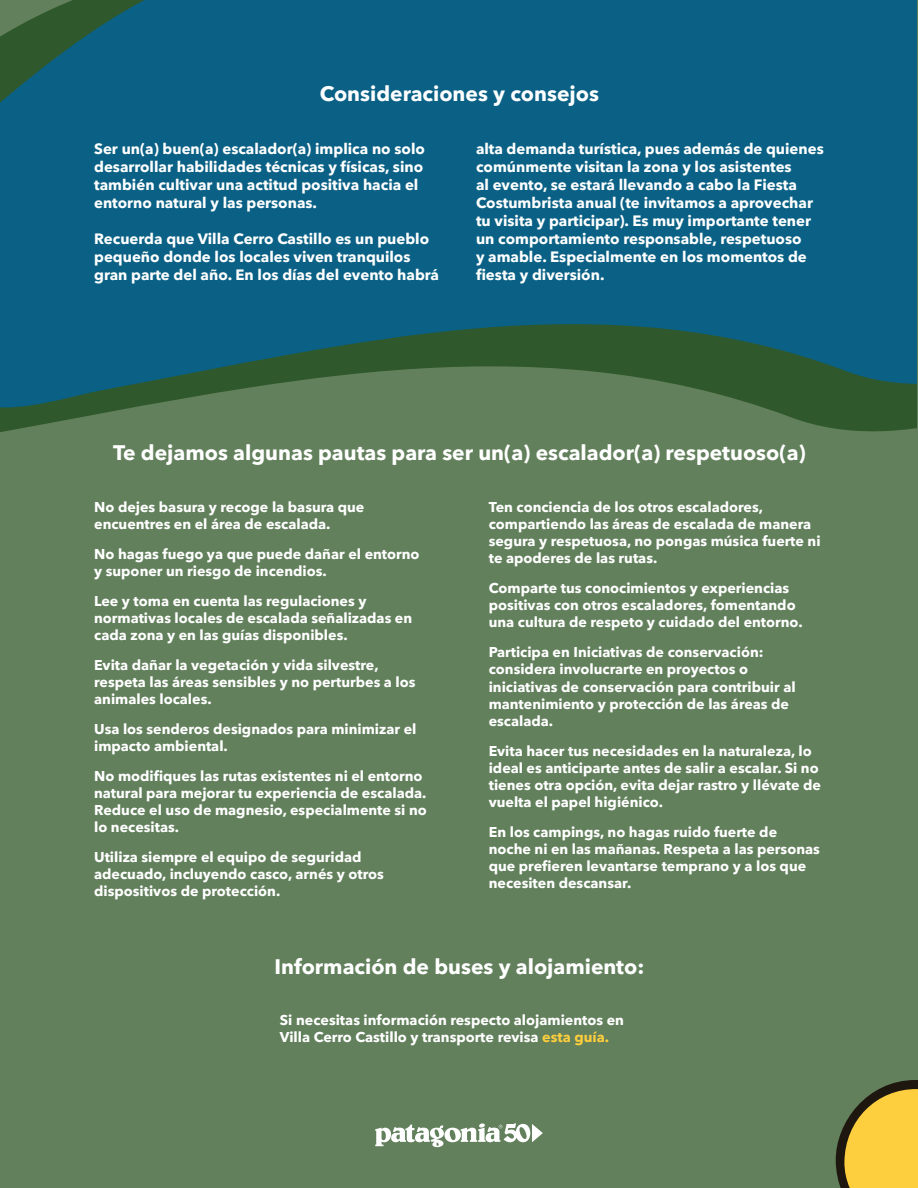
<style>
.page{position:relative;width:918px;height:1188px;background:#62805c}
.page>*{position:absolute;margin:0;border:0;box-sizing:border-box;transform-origin:0 0}
.t1{font:700 21px "Avenir Next LT Pro";color:#fff}
.t2{font:700 15px/18px "Avenir Next LT Pro";color:#fff}
.t3{font:700 14.25px/17.1px "Avenir Next LT Pro";color:#fff}
.s1{color:#fdce3d}
</style>
<div class="page">
<svg style="left:0;top:0;width:917px;height:432px;background:#166277"></svg>
<svg style="left:835px;top:1080px;width:83px;height:108px"></svg>
<svg style="left:375px;top:1123px;width:168px;height:24px"></svg>
<h1 class="t1" style="left:320px;top:81px;width:281px">Consideraciones y consejos</h1>
<p class="t2" style="left:94px;top:139px;width:332px">Ser un(a) buen(a) escalador(a) implica no solo desarrollar habilidades técnicas y físicas, sino también cultivar una actitud positiva hacia el entorno natural y las personas.</p>
<p class="t2" style="left:94px;top:229px;width:346px">Recuerda que Villa Cerro Castillo es un pueblo pequeño donde los locales viven tranquilos gran parte del año. En los días del evento habrá</p>
<p class="t2" style="left:476px;top:139px;width:349px">alta demanda turística, pues además de quienes comúnmente visitan la zona y los asistentes<br>al evento, se estará llevando a cabo la Fiesta Costumbrista anual (te invitamos a aprovechar tu visita y participar). Es muy importante tener un comportamiento responsable, respetuoso<br>y amable. Especialmente en los momentos de fiesta y diversión.</p>
<h1 class="t1" style="left:113px;top:439px;width:694px">Te dejamos algunas pautas para ser un(a) escalador(a) respetuoso(a)</h1>
<p class="t3" style="left:94px;top:499px;width:272px">No dejes basura y recoge la basura que encuentres en el área de escalada.</p>
<p class="t3" style="left:94px;top:545px;width:327px">No hagas fuego ya que puede dañar el entorno y suponer un riesgo de incendios.</p>
<p class="t3" style="left:94px;top:592px;width:320px">Lee y toma en cuenta las regulaciones y normativas locales de escalada señalizadas en cada zona y en las guías disponibles.</p>
<p class="t3" style="left:94px;top:656px;width:323px">Evita dañar la vegetación y vida silvestre, respeta las áreas sensibles y no perturbes a los animales locales.</p>
<p class="t3" style="left:94px;top:721px;width:324px">Usa los senderos designados para minimizar el impacto ambiental.</p>
<p class="t3" style="left:94px;top:767px;width:334px">No modifiques las rutas existentes ni el entorno natural para mejorar tu experiencia de escalada.<br>Reduce el uso de magnesio, especialmente si no lo necesitas.</p>
<p class="t3" style="left:94px;top:849px;width:291px">Utiliza siempre el equipo de seguridad adecuado, incluyendo casco, arnés y otros dispositivos de protección.</p>
<p class="t3" style="left:489px;top:498px;width:333px">Ten conciencia de los otros escaladores, compartiendo las áreas de escalada de manera segura y respetuosa, no pongas música fuerte ni te apoderes de las rutas.</p>
<p class="t3" style="left:489px;top:580px;width:315px">Comparte tus conocimientos y experiencias positivas con otros escaladores, fomentando una cultura de respeto y cuidado del entorno.</p>
<p class="t3" style="left:489px;top:644px;width:308px">Participa en Iniciativas de conservación: considera involucrarte en proyectos o iniciativas de conservación para contribuir al mantenimiento y protección de las áreas de escalada.</p>
<p class="t3" style="left:489px;top:742px;width:334px">Evita hacer tus necesidades en la naturaleza, lo ideal es anticiparte antes de salir a escalar. Si no tienes otra opción, evita dejar rastro y llévate de vuelta el papel higiénico.</p>
<p class="t3" style="left:489px;top:823px;width:333px">En los campings, no hagas ruido fuerte de noche ni en las mañanas. Respeta a las personas que prefieren levantarse temprano y a los que necesiten descansar.</p>
<h1 class="t1" style="left:274px;top:953px;width:371px">Información de buses y alojamiento:</h1>
<p class="t3" style="left:280px;top:1011px;width:346px">Si necesitas información respecto alojamientos en<br>Villa Cerro Castillo y transporte revisa <span class="s1">esta guía.</span></p>
</div>
